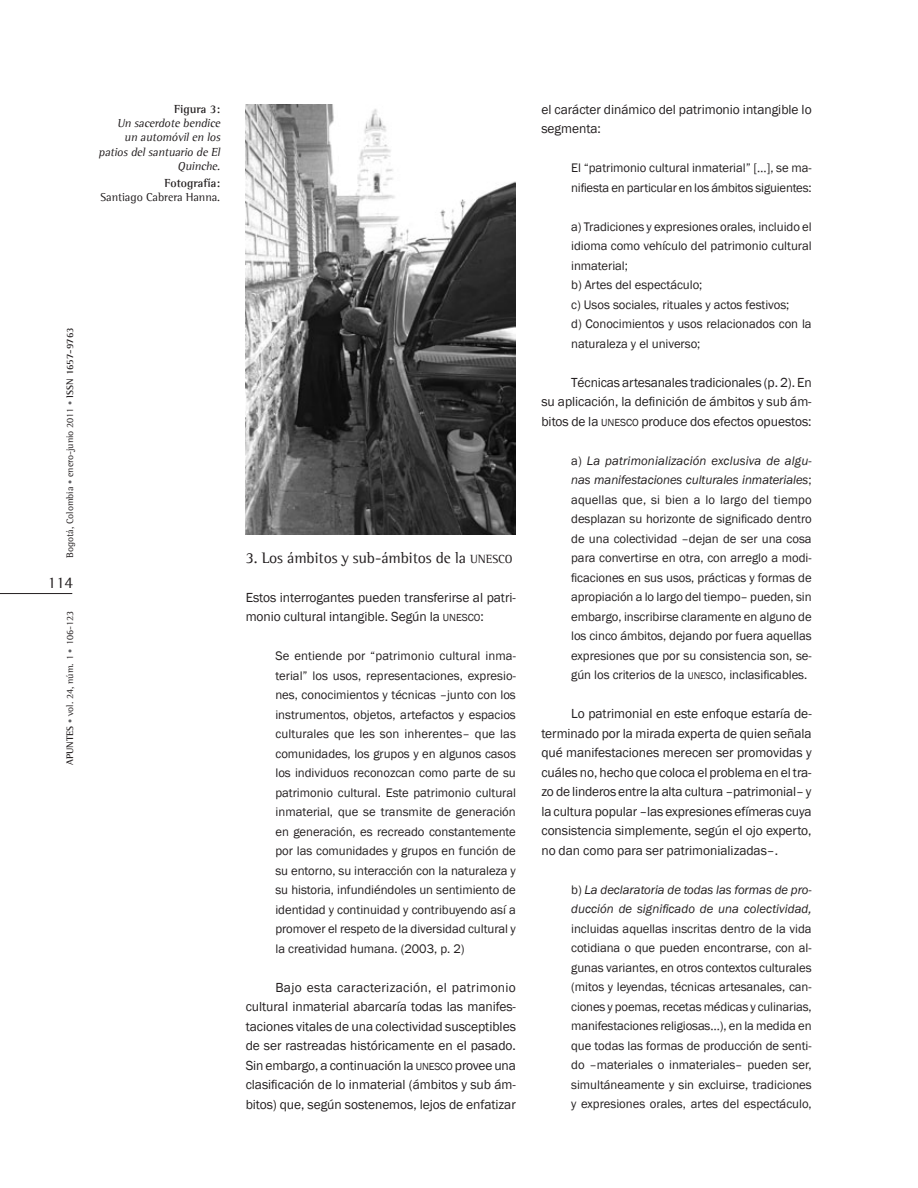
<style>
.page{position:relative;width:918px;height:1188px;background:#fff}
.page>*{position:absolute;margin:0;border:0;box-sizing:border-box;transform-origin:0 0}
.t1{font:16.5px "Agfa Rotis Semi Serif";color:#231f20}
.t2{font:15.75px "Agfa Rotis Semi Serif";letter-spacing:-.005em;color:#231f20}
.t3{font:13.5px/19.5px "Franklin Gothic";letter-spacing:-.005em;color:#231f20;text-align:justify}
.t4{font:12.75px/19.5px "Franklin Gothic";letter-spacing:-.005em;color:#231f20;text-align:justify}
.t5{font:italic 12.75px/19.5px "Franklin Gothic";color:#231f20}
.t6{font:italic 12px/14.4px "Agfa Rotis Semi Serif";color:#231f20;text-align:right}
.t7{font:12px "Agfa Rotis Semi Serif";letter-spacing:-.005em;color:#231f20}
.t8{font:700 12px "Agfa Rotis Semi Serif";letter-spacing:-.005em;color:#231f20}
.t9{font:9.75px "Agfa Rotis Semi Serif";color:#231f20}
.s1{font-size:8.25px;color:#636366}
.s2{font-weight:700}
.s3{font-size:12.3px}
.s4{font-size:10.5px}
.s5{font-style:italic}
.s6{font-size:9.9px}
.s7{font-style:normal}
</style>
<div class="page">
<hr style="left:0;top:593px;width:72px;height:1px;background:#231f20">
<img style="left:246px;top:104px;width:270px;height:431px">
<p class="t8" style="left:174px;top:101px;width:48px">Figura 3:</p>
<p class="t6" style="left:98px;top:116px;width:126px">Un sacerdote bendice<br>un automóvilen los patiosdelsantuario de El<br>Quinche.</p>
<p class="t8" style="left:164px;top:175px;width:57px">Fotografía:</p>
<p class="t7" style="left:101px;top:190px;width:121px">Santiago Cabrera Hanna.</p>
<p class="t9" style="left:64px;top:558px;width:232px;rotate:-90deg">Bogotá, Colombia <span class="s1">•</span> enero-junio 2011 <span class="s1">•</span> <span class="s2">ISSN 1657-9763</span></p>
<p class="t1" style="left:48px;top:573px;width:27px">114</p>
<p class="t9" style="left:64px;top:765px;width:155px;rotate:-90deg"><span class="s2">APUNTES</span> <span class="s1">•</span> vol. 24, núm. 1 <span class="s1">•</span> 106-123</p>
<p class="t2" style="left:246px;top:548px;width:269px">3. Los ámbitos y sub-ámbitos de la <span class="s3">UNESCO</span></p>
<p class="t3" style="left:246px;top:588px;width:272px">Estos interrogantes pueden transferirse al patri&shy;monio cultural intangible. Según la <span class="s4">UNESCO</span>:</p>
<p class="t4" style="left:275px;top:646px;width:242px">Se entiende por “patrimonio cultural inma&shy;terial” los usos, representaciones, expresio&shy;nes, conocimientos y técnicas –junto con los instrumentos, objetos, artefactos y espacios culturales que les son inherentes– que las comunidades, los grupos y en algunos casos los individuos reconozcan como parte de su patrimonio cultural. Este patrimonio cultural inmaterial, que se transmite de generación en generación, es recreado constantemente por las comunidades y grupos en función de su entorno, su interacción con la naturaleza y su historia, infundiéndoles un sentimiento de identidad y continuidad y contribuyendo así a promover el respeto de la diversidad cultural y la creatividad humana. (2003, p. 2)</p>
<p class="t3" style="left:246px;top:978px;width:272px;text-indent:30px">Bajo esta caracterización, el patrimonio cultural inmaterial abarcaría todas las manifes&shy;taciones vitales de una colectividad susceptibles de ser rastreadas históricamente en el pasado.<br>Sin embargo, a continuación la <span class="s4">UNESCO</span> provee una clasificación de lo inmaterial (ámbitos y sub ám&shy;bitos) que, según sostenemos, lejos de enfatizar</p>
<p class="t3" style="left:541px;top:100px;width:272px">el carácter dinámico del patrimonio intangible lo segmenta:</p>
<p class="t4" style="left:571px;top:158px;width:242px">El “patrimonio cultural inmaterial” […], se ma&shy;nifiesta en particular en los ámbitos siguientes:</p>
<p class="t4" style="left:571px;top:217px;width:242px;text-align:left">a) Tradiciones y expresiones orales, incluido el idioma como vehículo del patrimonio cultural inmaterial;<br>b) Artes del espectáculo;<br>c) Usos sociales, rituales y actos festivos;<br>d) Conocimientos y usos relacionados con la naturaleza y el universo;</p>
<p class="t3" style="left:541px;top:373px;width:272px;text-indent:30px">Técnicas artesanales tradicionales (p. 2). En su aplicación, la definición de ámbitos y sub ám&shy;bitos de la <span class="s4">UNESCO</span> produce dos efectos opuestos:</p>
<p class="t4" style="left:571px;top:451px;width:242px">a) <span class="s5">La patrimonialización exclusiva de algu&shy;nas manifestaciones culturales inmateriales</span>; aquellas que, si bien a lo largo del tiempo desplazan su horizonte de significado dentro de una colectividad –dejan de ser una cosa para convertirse en otra, con arreglo a modi&shy;ficaciones en sus usos, prácticas y formas de apropiación a lo largo del tiempo– pueden, sin embargo, inscribirse claramente en alguno de los cinco ámbitos, dejando por fuera aquellas expresiones que por su consistencia son, se&shy;gún los criterios de la <span class="s6">UNESCO</span>, inclasificables.</p>
<p class="t3" style="left:541px;top:704px;width:272px;text-indent:30px">Lo patrimonial en este enfoque estaría de&shy;terminado por la mirada experta de quien señala qué manifestaciones merecen ser promovidas y cuáles no, hecho que coloca el problema en el tra&shy;zo de linderos entre la alta cultura –patrimonial– y la cultura popular –las expresiones efímeras cuya consistencia simplemente, según el ojo experto, no dan como para ser patrimonializadas–.</p>
<p class="t5" style="left:571px;top:880px;width:242px"><span class="s7">b)</span> La declaratoria de todas las formas de pro&shy;ducción de significado de una colectividad,</p>
<p class="t4" style="left:571px;top:919px;width:242px">incluidas aquellas inscritas dentro de la vida cotidiana o que pueden encontrarse, con al&shy;gunas variantes, en otros contextos culturales (mitos y leyendas, técnicas artesanales, can&shy;ciones y poemas, recetas médicas y culinarias, manifestaciones religiosas…), en la medida en que todas las formas de producción de senti&shy;do –materiales o inmateriales– pueden ser, simultáneamente y sin excluirse, tradiciones y expresiones orales, artes del espectáculo,</p>
</div>
